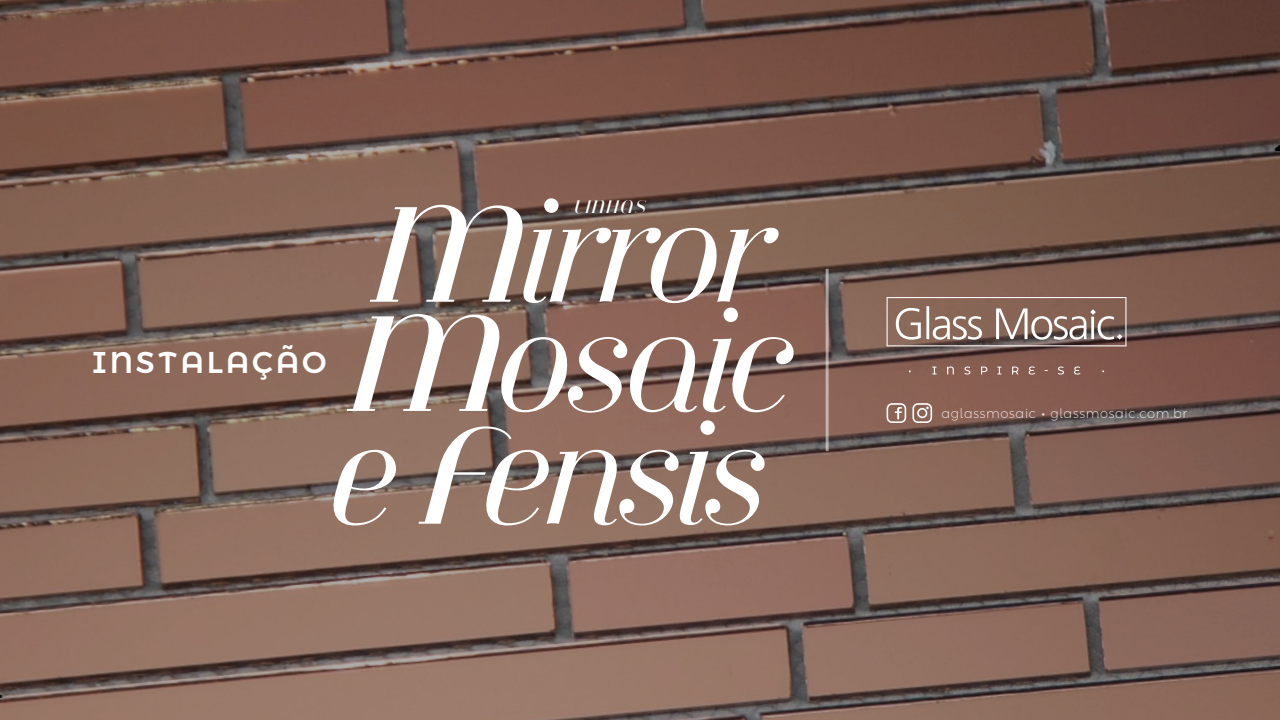
<style>
.page{position:relative;width:1280px;height:720px;background:#fff}
.page>*{position:absolute;margin:0;border:0;box-sizing:border-box;transform-origin:0 0}
.t1{font:italic 136px/111px "Jeanne Moderno OT";letter-spacing:-.05em;color:#fff;text-align:center}
.t2{font:500 30.1px "Montserrat Alternates";letter-spacing:.1em;color:#fff}
.t3{font:italic 16.5px "Jeanne Moderno OT Titling";letter-spacing:.1em;color:#fff}
.t4{font:200 13.1px "Montserrat Alternates";letter-spacing:.05em;color:#fff}
.s1{font-family:"Aller";font-weight:700}
</style>
<div class="page">
<img style="left:0;top:0;width:1280px;height:720px">
<svg style="left:912px;top:403px;width:20px;height:20px"></svg>
<svg style="left:887px;top:403px;width:19px;height:20px"></svg>
<hr style="left:826px;top:269px;width:3px;height:182px;background:#fff">
<svg style="left:887px;top:297px;width:239px;height:78px;background:#8d7067"></svg>
<h1 class="t1" style="left:330px;top:199px;width:466px">Mirror<br>Mosaic e Fensis</h1>
<p class="t3" style="left:574px;top:198px;width:73px">LINHAS</p>
<h2 class="t2" style="left:92px;top:338px;width:236px">INSTALAÇÃO</h2>
<p class="t4" style="left:942px;top:404px;width:247px">aglassmosaic <span class="s1">∙</span> glassmosaic.com.br</p>
</div>
